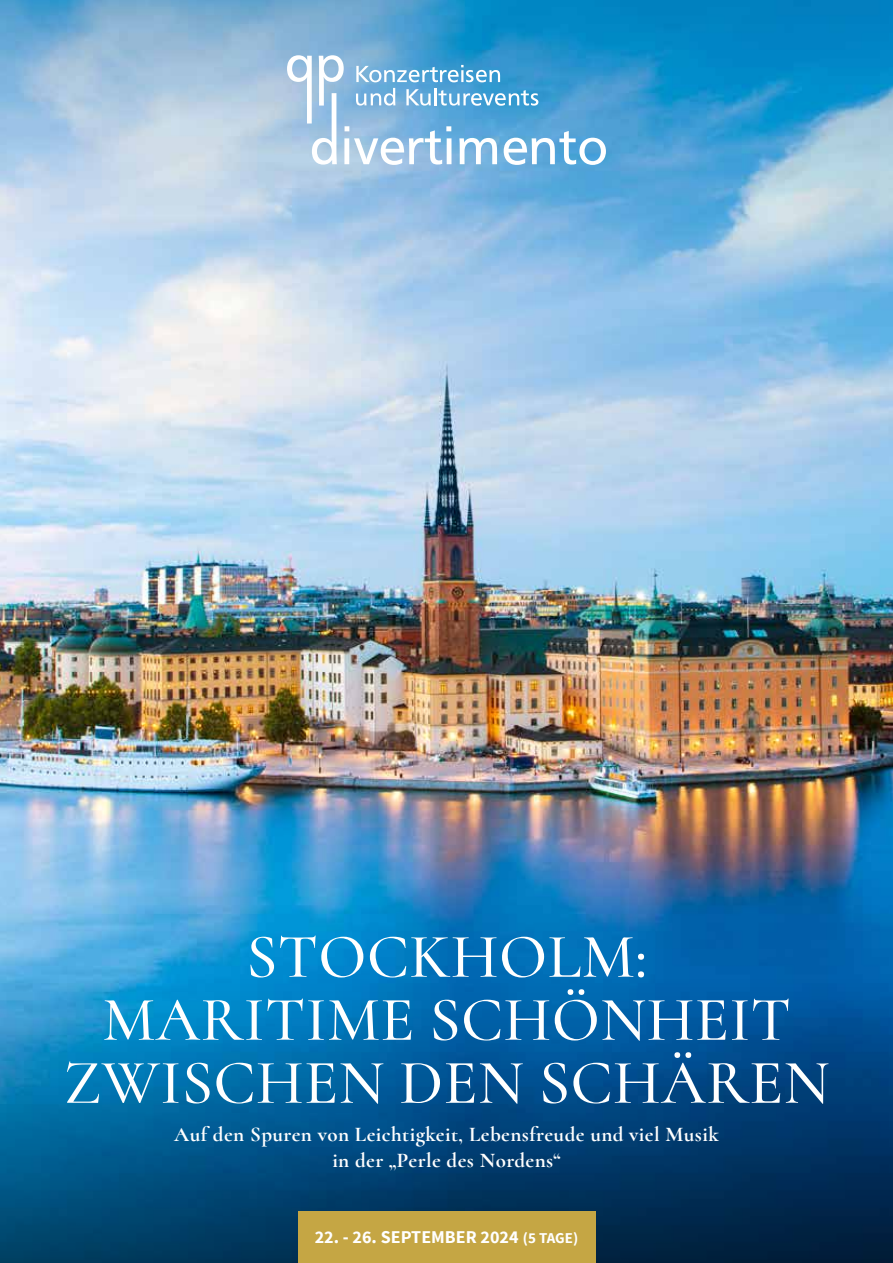
<style>
.page{position:relative;width:893px;height:1263px;background:#fff}
.page>*{position:absolute;margin:0;border:0;box-sizing:border-box;transform-origin:0 0}
.t1{font:500 63px/63px "Cormorant";letter-spacing:.005em;color:#fff;text-align:center}
.t2{font:700 21px/25.5px "Cormorant";letter-spacing:.02em;color:#fff;text-align:center}
.t3{font:700 18px "Source Sans Pro";color:#fff}
.s1{font-size:15px}
</style>
<div class="page">
<img style="left:0;top:0;width:893px;height:978px">
<svg style="left:0;top:978px;width:893px;height:285px;background:#025289"></svg>
<svg style="left:287px;top:55px;width:319px;height:110px;background:#7fb8de"></svg>
<div style="left:298px;top:1212px;width:297px;height:51px;background:#c5a644"></div>
<h1 class="t1" style="left:64px;top:925px;width:767px">STOCKHOLM:<br>MARITIME SCHÖNHEIT<br>ZWISCHEN DEN SCHÄREN</h1>
<p class="t2" style="left:174px;top:1121px;width:546px">Auf den Spuren von Leichtigkeit, Lebensfreude und viel Musik in der „Perle des Nordens“</p>
<p class="t3" style="left:315px;top:1225px;width:265px">22. - 26. SEPTEMBER 2024 <span class="s1">(5 TAGE)</span></p>
</div>
